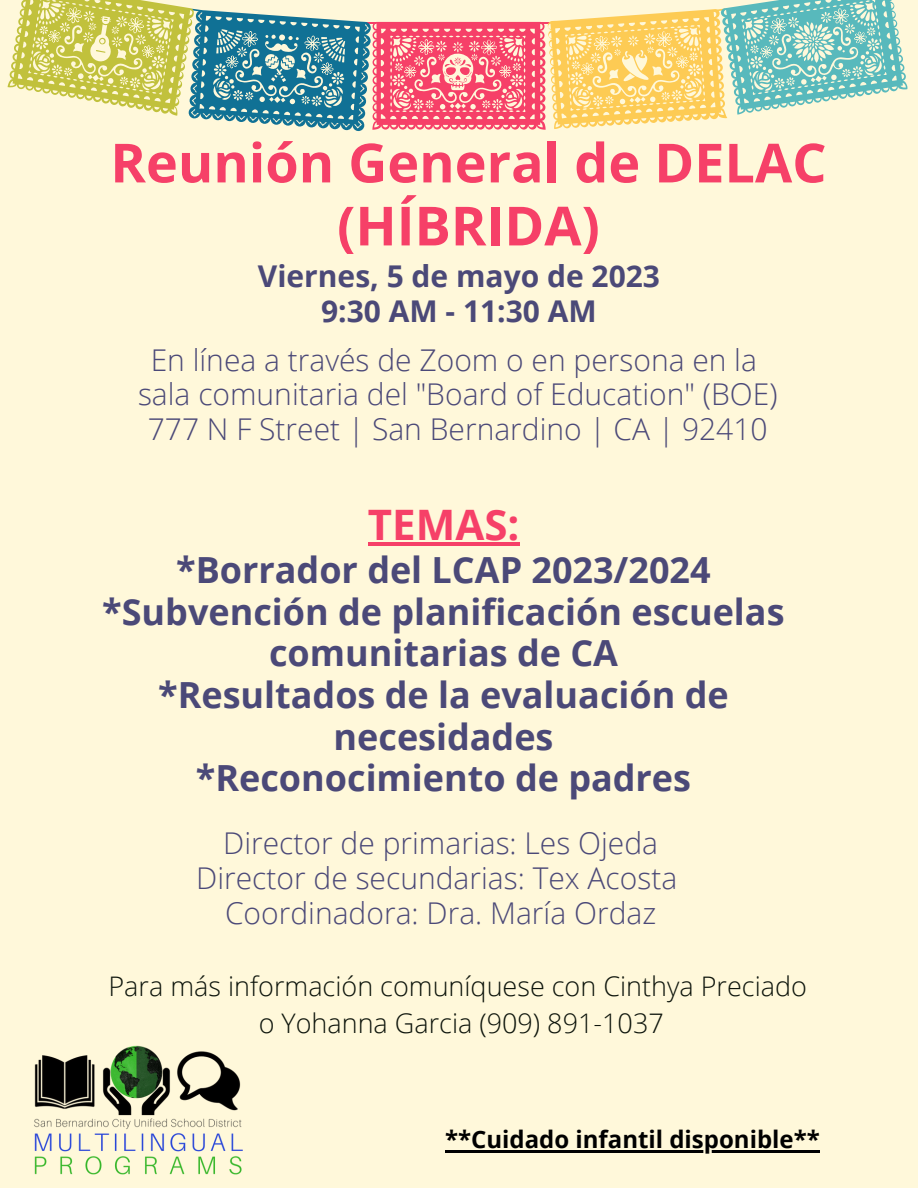
<style>
.page{position:relative;width:918px;height:1188px;background:#fff8da}
.page>*{position:absolute;margin:0;border:0;box-sizing:border-box;transform-origin:0 0}
.t1{font:700 54px/63px "Open Sans";color:#f64068;text-align:center}
.t2{font:700 42px "Open Sans";color:#f64068}
.t3{font:700 36px/41.7px "Open Sans";color:#4b4978;text-align:center}
.t4{font:300 30px/34.8px "Open Sans";color:#4b4978;text-align:center}
.t5{font:700 30px/34.8px "Open Sans";color:#4b4978;text-align:center}
.t6{font:300 27px/37.2px "Open Sans";color:#0e150c;text-align:center}
.t7{font:700 24px "Open Sans";color:#000}
</style>
<div class="page">
<svg style="left:8px;top:0;width:900px;height:131px"></svg>
<hr style="left:368px;top:543px;width:151px;height:3px;background:#f64068">
<img style="left:34px;top:1045px;width:209px;height:130px">
<hr style="left:445px;top:1150px;width:375px;height:3px;background:#000">
<h1 class="t1" style="left:110px;top:130px;width:718px">Reunión General de DELAC (HÍBRIDA)</h1>
<p class="t5" style="left:258px;top:258px;width:404px">Viernes, 5 de mayo de 2023<br>9:30 AM - 11:30 AM</p>
<p class="t4" style="left:138px;top:341px;width:641px">En línea a través de Zoom o en persona en la sala comunitaria del "Board of Education" (BOE)<br>777 N F Street | San Bernardino | CA | 92410</p>
<h2 class="t2" style="left:368px;top:496px;width:153px">TEMAS:</h2>
<p class="t3" style="left:102px;top:548px;width:684px">*Borrador del LCAP 2023/2024 *Subvención de planificación escuelas comunitarias de CA<br>*Resultados de la evaluación de necesidades<br>*Reconocimiento de padres</p>
<p class="t4" style="left:196px;top:825px;width:483px">Director de primarias: Les Ojeda<br>Director de secundarias: Tex Acosta<br>Coordinadora: Dra. María Ordaz</p>
<p class="t6" style="left:109px;top:967px;width:700px">Para más información comuníquese con Cinthya Preciado o Yohanna Garcia (909) 891-1037</p>
<p class="t7" style="left:445px;top:1122px;width:376px">**Cuidado infantil disponible**</p>
</div>
